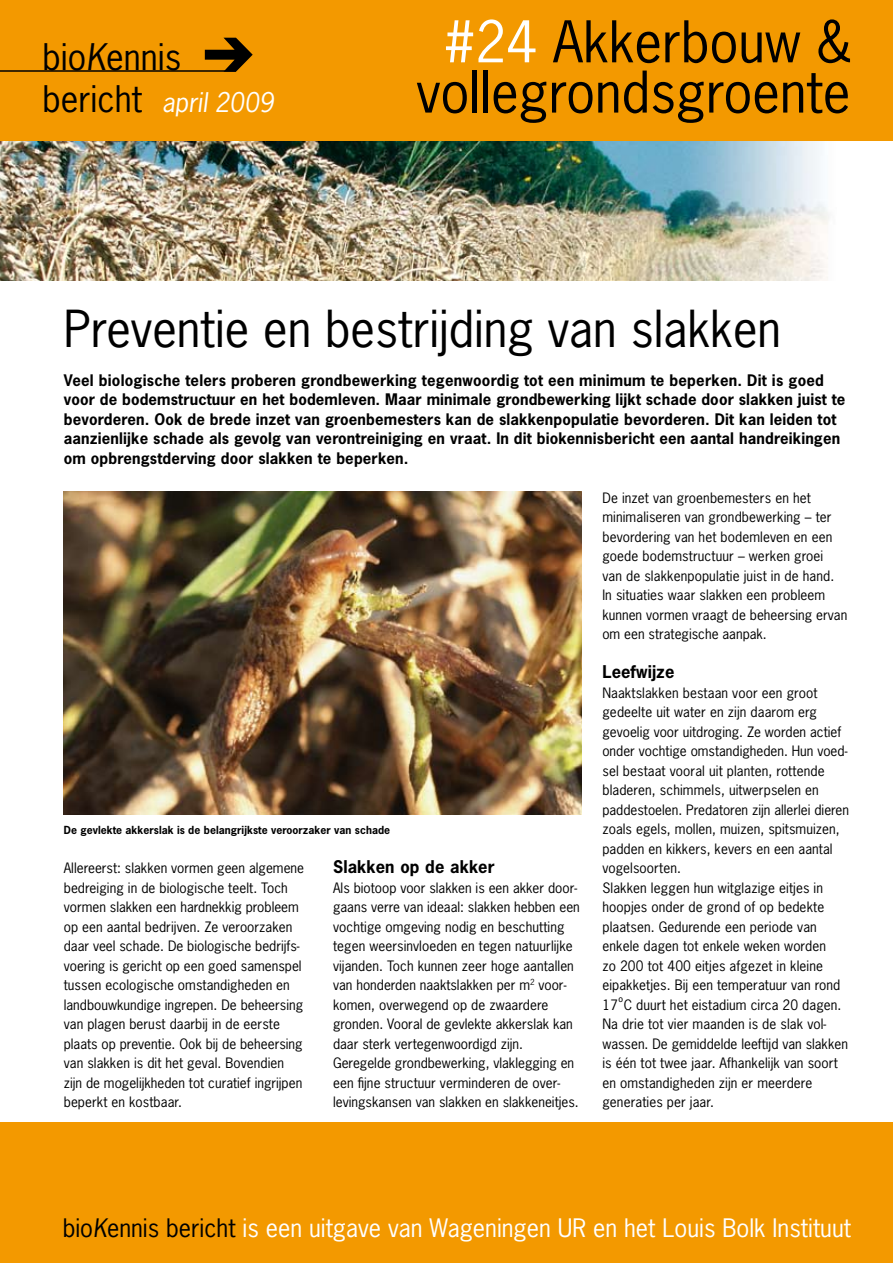
<style>
.page{position:relative;width:893px;height:1263px;background:#fff}
.page>*{position:absolute;margin:0;border:0;box-sizing:border-box;transform-origin:0 0}
.t1{font:54px/50.2px "News Gothic Std";color:#000;text-align:center}
.t2{font:48px "News Gothic Std";color:#000}
.t3{font:34.5px "News Gothic Std";color:#000}
.t4{font:italic 25.5px "News Gothic Std";color:#fff}
.t5{font:24px "News Gothic Std";color:#fff}
.t6{font:700 16.5px "News Gothic Std";letter-spacing:.005em;color:#000}
.t7{font:700 15px/19.5px "News Gothic Std";letter-spacing:.01em;color:#000}
.t8{font:13.5px/19.5px "News Gothic Std";letter-spacing:.005em;color:#000}
.t9{font:700 10.5px "News Gothic Std";letter-spacing:.005em;color:#000}
.s1{font-style:italic}
.s2{font-style:normal;font-size:34.5px;color:#000}
.s3{color:#fff}
.s4{color:#000}
.s5{font-style:italic;color:#000}
</style>
<div class="page">
<img style="left:64px;top:491px;width:517px;height:323px">
<img style="left:0;top:140px;width:838px;height:141px">
<div style="left:0;top:0;width:893px;height:140px;background:#f39900"></div>
<hr style="left:0;top:70px;width:236px;height:2px;background:#000">
<div style="left:0;top:1123px;width:893px;height:140px;background:#f39900"></div>
<svg style="left:205px;top:38px;width:48px;height:34px"></svg>
<h3 class="t3" style="left:43px;top:35px;width:140px">bio<span class="s1">K</span>ennis</h3>
<h3 class="t4" style="left:43px;top:86px;width:233px"><span class="s2">bericht</span> april 2009</h3>
<h1 class="t1" style="left:416px;top:16px;width:436px"><span class="s3">#24</span> Akkerbouw &amp; vollegrondsgroente</h1>
<h2 class="t2" style="left:64px;top:298px;width:719px">Preventie en bestrijding van slakken</h2>
<p class="t7" style="left:64px;top:370px;width:783px">Veel biologische telers proberen grondbewerking tegenwoordig tot een minimum te beperken. Dit is goed voor de bodemstructuur en het bodemleven. Maar minimale grondbewerking lijkt schade door slakken juist te bevorderen. Ook de brede inzet van groenbemesters kan de slakkenpopulatie bevorderen. Dit kan leiden tot aanzienlijke schade als gevolg van verontreiniging en vraat. In dit biokennisbericht een aantal handreikingen om opbrengstderving door slakken te beperken.</p>
<p class="t9" style="left:64px;top:823px;width:328px">De gevlekte akkerslak is de belangrijkste veroorzaker van schade</p>
<p class="t8" style="left:64px;top:858px;width:242px">Allereerst: slakken vormen geen algemene bedreiging in de biologische teelt. Toch vormen slakken een hardnekkig probleem op een aantal bedrijven. Ze veroorzaken daar veel schade. De biologische bedrijfs&shy;voering is gericht op een goed samenspel tussen ecologische omstandigheden en landbouwkundige ingrepen. De beheersing van plagen berust daarbij in de eerste plaats op preventie. Ook bij de beheersing van slakken is dit het geval. Bovendien zijn de mogelijkheden tot curatief ingrijpen beperkt en kostbaar.</p>
<p class="t6" style="left:333px;top:856px;width:163px">Slakken op de akker</p>
<p class="t8" style="left:333px;top:878px;width:248px">Als biotoop voor slakken is een akker door&shy;gaans verre van ideaal: slakken hebben een vochtige omgeving nodig en beschutting tegen weersinvloeden en tegen natuurlijke vijanden. Toch kunnen zeer hoge aantallen van honderden naaktslakken per m<sup>2</sup> voor&shy;komen, overwegend op de zwaardere gronden. Vooral de gevlekte akkerslak kan daar sterk vertegenwoordigd zijn.<br>Geregelde grondbewerking, vlaklegging en een fijne structuur verminderen de over&shy;levingskansen van slakken en slakkeneitjes.</p>
<p class="t8" style="left:602px;top:488px;width:246px">De inzet van groenbemesters en het minimaliseren van grondbewerking – ter bevordering van het bodemleven en een goede bodemstructuur – werken groei<br>van de slakkenpopulatie juist in de hand.<br>In situaties waar slakken een probleem kunnen vormen vraagt de beheersing ervan om een strategische aanpak.</p>
<p class="t6" style="left:602px;top:661px;width:74px">Leefwijze</p>
<p class="t8" style="left:602px;top:683px;width:248px">Naaktslakken bestaan voor een groot gedeelte uit water en zijn daarom erg gevoelig voor uitdroging. Ze worden actief onder vochtige omstandigheden. Hun voed&shy;sel bestaat vooral uit planten, rottende bladeren, schimmels, uitwerpselen en paddestoelen. Predatoren zijn allerlei dieren zoals egels, mollen, muizen, spitsmuizen, padden en kikkers, kevers en een aantal vogelsoorten.<br>Slakken leggen hun witglazige eitjes in hoopjes onder de grond of op bedekte plaatsen. Gedurende een periode van enkele dagen tot enkele weken worden<br>zo 200 tot 400 eitjes afgezet in kleine eipakketjes. Bij een temperatuur van rond 17ºC duurt het eistadium circa 20 dagen.<br>Na drie tot vier maanden is de slak vol&shy;wassen. De gemiddelde leeftijd van slakken is één tot twee jaar. Afhankelijk van soort en omstandigheden zijn er meerdere generaties per jaar.</p>
<h3 class="t5" style="left:63px;top:1212px;width:790px"><span class="s4">bio</span><span class="s5">K</span><span class="s4">ennis bericht</span> is een uitgave van Wageningen UR en het Louis Bolk Instituut</h3>
</div>
